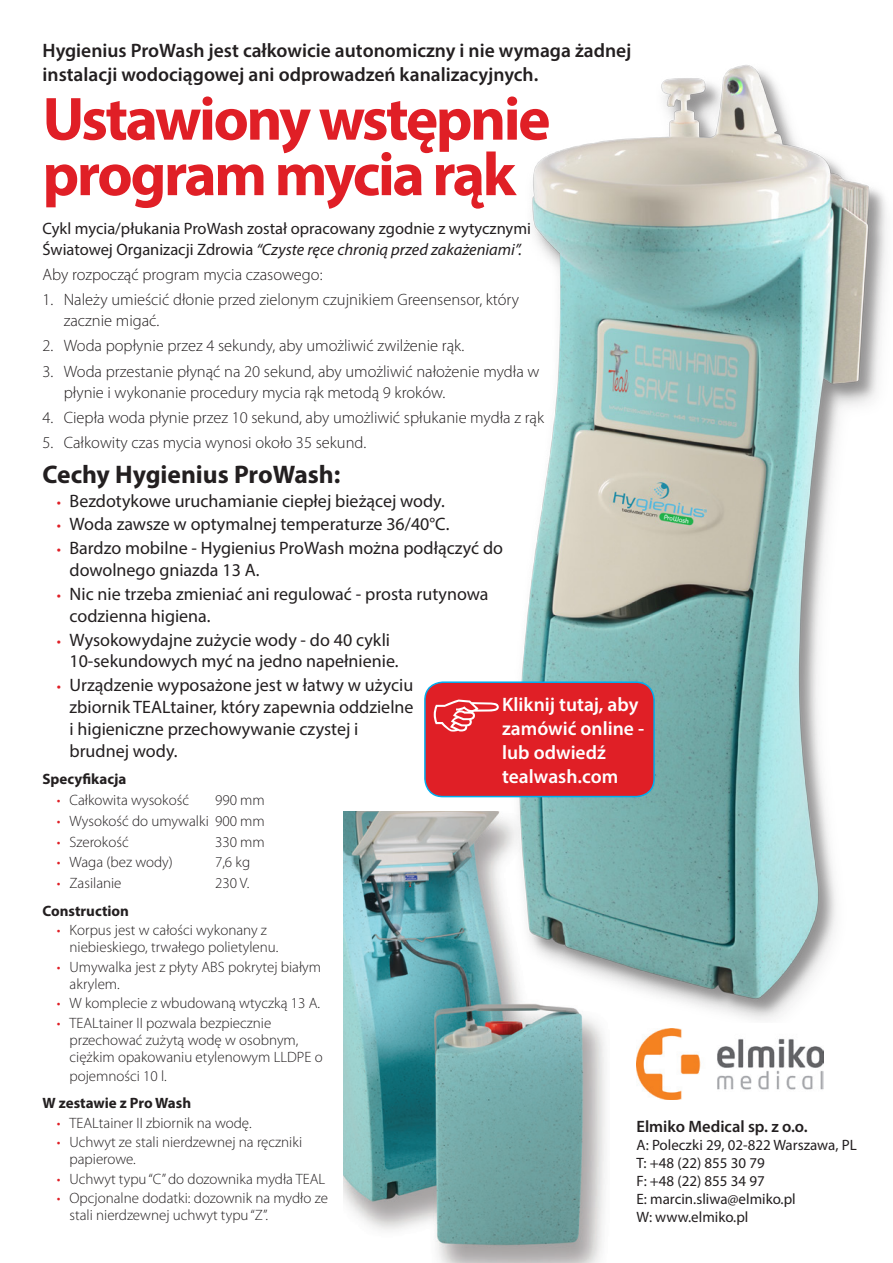
<style>
.page{position:relative;width:893px;height:1263px;background:#fff}
.page>*{position:absolute;margin:0;border:0;box-sizing:border-box;transform-origin:0 0}
.t1{font:700 61.5px "Myriad Pro";letter-spacing:-.04em;color:#e01f26}
.t2{font:700 25.5px "Myriad Pro";color:#231f20}
.t3{font:600 19.5px/24px "Myriad Pro";color:#231f20}
.t4{font:600 19.5px/24px "Myriad Pro";color:#fff}
.t5{font:18px/21.8px "Myriad Pro";color:#231f20}
.t6{font:300 16.5px/21px "Myriad Pro";color:#231f20}
.t7{font:16.5px/21px "Myriad Pro";color:#231f20}
.t8{font:600 16.5px "Myriad Pro";color:#231f20}
.t9{font:300 15px/17.2px "Myriad Pro";color:#231f20}
.t10{font:15px "Myriad Pro";color:#231f20}
.t11{font:700 15px "Myriad Pro";color:#231f20}
.s1{font-style:italic}
.s2{font-size:15px;color:#e01f26}
.s3{color:#e01f26}
</style>
<div class="page">
<img style="left:343px;top:811px;width:262px;height:452px">
<img style="left:636px;top:1029px;width:187px;height:70px">
<img style="left:490px;top:65px;width:397px;height:958px">
<div style="left:425px;top:682px;width:229px;height:114px;background:#e01f26;border-radius:18px"></div>
<div style="left:424px;top:681px;width:231px;height:116px;border:2px solid #00aeef;border-radius:18px"></div>
<svg style="left:434px;top:699px;width:65px;height:32px"></svg>
<p class="t3" style="left:43px;top:38px;width:590px">Hygienius ProWash jest całkowicie autonomiczny i nie wymaga żadnej instalacji wodociągowej ani odprowadzeń kanalizacyjnych.</p>
<p class="t1" style="left:43px;top:79px;width:510px">Ustawiony wstępnie</p>
<p class="t1" style="left:43px;top:134px;width:475px">program mycia rąk</p>
<p class="t7" style="left:43px;top:217px;width:490px">Cykl mycia/płukania ProWash został opracowany zgodnie z wytycznymi<br>Światowej Organizacji Zdrowia <span class="s1">“Czyste ręce chronią przed zakażeniami”.</span></p>
<p class="t6" style="left:43px;top:264px;width:282px">Aby rozpocząć program mycia czasowego:</p>
<p class="t6" style="left:64px;top:289px;width:457px;text-indent:-21px">1. Należy umieścić dłonie przed zielonym czujnikiem Greensensor, który zacznie migać.</p>
<p class="t6" style="left:43px;top:336px;width:423px">2. Woda popłynie przez 4 sekundy, aby umożliwić zwilżenie rąk.</p>
<p class="t6" style="left:64px;top:361px;width:477px;text-indent:-21px">3. Woda przestanie płynąć na 20 sekund, aby umożliwić nałożenie mydła w płynie i wykonanie procedury mycia rąk metodą 9 kroków.</p>
<p class="t6" style="left:43px;top:407px;width:503px">4. Ciepła woda płynie przez 10 sekund, aby umożliwić spłukanie mydła z rąk</p>
<p class="t6" style="left:43px;top:432px;width:325px">5. Całkowity czas mycia wynosi około 35 sekund.</p>
<p class="t2" style="left:43px;top:457px;width:299px">Cechy Hygienius ProWash:</p>
<p class="t5" style="left:57px;top:489px;width:390px"><span class="s2">•</span> Bezdotykowe uruchamianie ciepłej bieżącej wody.</p>
<p class="t5" style="left:57px;top:513px;width:394px"><span class="s2">•</span> Woda zawsze w optymalnej temperaturze 36/40°C.</p>
<p class="t5" style="left:70px;top:537px;width:435px;text-indent:-13px"><span class="s2">•</span> Bardzo mobilne - Hygienius ProWash można podłączyć do dowolnego gniazda 13 A.</p>
<p class="t5" style="left:70px;top:583px;width:421px;text-indent:-13px"><span class="s2">•</span> Nic nie trzeba zmieniać ani regulować - prosta rutynowa codzienna higiena.</p>
<p class="t5" style="left:70px;top:628px;width:331px;text-indent:-13px"><span class="s2">•</span> Wysokowydajne zużycie wody - do 40 cykli<br>10-sekundowych myć na jedno napełnienie.</p>
<p class="t5" style="left:70px;top:674px;width:346px;text-indent:-13px"><span class="s2">•</span> Urządzenie wyposażone jest w łatwy w użyciu zbiornik TEALtainer, który zapewnia oddzielne i higieniczne przechowywanie czystej i brudnej wody.</p>
<p class="t11" style="left:43px;top:769px;width:85px">Specyfikacja</p>
<p class="t9" style="left:57px;top:791px;width:134px"><span class="s3">•</span> Całkowita wysokość</p>
<p class="t9" style="left:215px;top:791px;width:51px">990 mm</p>
<p class="t9" style="left:57px;top:812px;width:210px"><span class="s3">•</span> Wysokość do umywalki 900 mm</p>
<p class="t9" style="left:57px;top:833px;width:73px"><span class="s3">•</span> Szerokość</p>
<p class="t9" style="left:215px;top:833px;width:51px">330 mm</p>
<p class="t9" style="left:57px;top:854px;width:117px"><span class="s3">•</span> Waga (bez wody)</p>
<p class="t9" style="left:215px;top:854px;width:37px">7,6 kg</p>
<p class="t9" style="left:57px;top:875px;width:66px"><span class="s3">•</span> Zasilanie</p>
<p class="t9" style="left:215px;top:875px;width:36px">230 V.</p>
<p class="t11" style="left:43px;top:901px;width:88px">Construction</p>
<p class="t9" style="left:70px;top:922px;width:210px;text-indent:-13px"><span class="s3">•</span> Korpus jest w całości wykonany z niebieskiego, trwałego polietylenu.</p>
<p class="t9" style="left:70px;top:958px;width:253px;text-indent:-13px"><span class="s3">•</span> Umywalka jest z płyty ABS pokrytej białym akrylem.</p>
<p class="t9" style="left:57px;top:995px;width:265px"><span class="s3">•</span> W komplecie z wbudowaną wtyczką 13 A.</p>
<p class="t9" style="left:70px;top:1014px;width:255px;text-indent:-13px"><span class="s3">•</span> TEALtainer II pozwala bezpiecznie przechować zużytą wodę w osobnym, ciężkim opakowaniu etylenowym LLDPE o</p>
<p class="t9" style="left:70px;top:1068px;width:99px">pojemności 10 l.</p>
<p class="t11" style="left:43px;top:1093px;width:150px">W zestawie z Pro Wash</p>
<p class="t9" style="left:57px;top:1114px;width:196px"><span class="s3">•</span> TEALtainer II zbiornik na wodę.</p>
<p class="t9" style="left:70px;top:1134px;width:234px;text-indent:-13px"><span class="s3">•</span> Uchwyt ze stali nierdzewnej na ręczniki papierowe.</p>
<p class="t9" style="left:57px;top:1170px;width:270px"><span class="s3">•</span> Uchwyt typu “C” do dozownika mydła TEAL</p>
<p class="t9" style="left:70px;top:1190px;width:260px;text-indent:-13px"><span class="s3">•</span> Opcjonalne dodatki: dozownik na mydło ze stali nierdzewnej uchwyt typu “Z”.</p>
<p class="t4" style="left:502px;top:692px;width:143px">Kliknij tutaj, aby zamówić online -</p>
<p class="t4" style="left:502px;top:740px;width:105px">lub odwiedź</p>
<p class="t4" style="left:502px;top:764px;width:118px">tealwash.com</p>
<p class="t8" style="left:637px;top:1116px;width:173px">Elmiko Medical sp. z o.o.</p>
<p class="t10" style="left:637px;top:1136px;width:222px">A: Poleczki 29, 02-822 Warszawa, PL</p>
<p class="t10" style="left:637px;top:1154px;width:130px">T: +48 (22) 855 30 79</p>
<p class="t10" style="left:637px;top:1172px;width:130px">F: +48 (22) 855 34 97</p>
<p class="t10" style="left:637px;top:1190px;width:161px">E: marcin.sliwa@elmiko.pl</p>
<p class="t10" style="left:637px;top:1208px;width:113px">W: www.elmiko.pl</p>
</div>
